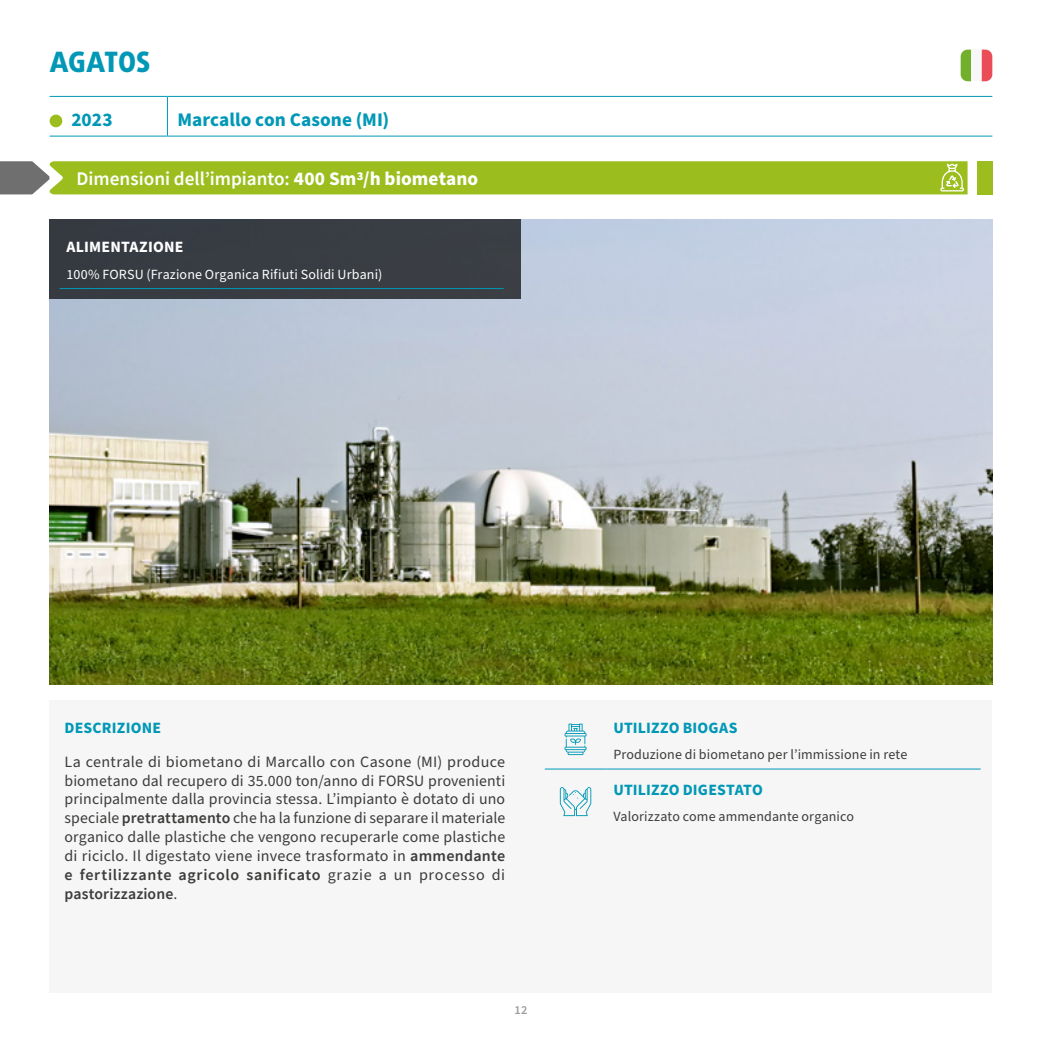
<style>
.page{position:relative;width:1042px;height:1042px;background:#fff}
.page>*{position:absolute;margin:0;border:0;box-sizing:border-box;transform-origin:0 0}
.t1{font:800 28px "Daxline OT";letter-spacing:-.005em;color:#0098b6}
.body{font:600 19.25px "Source Sans Pro";color:#fff}
.t2{font:700 19.25px "Source Sans Pro";letter-spacing:.005em;color:#0098b6}
.body_corporate{font:15.75px/18.9px "Source Sans Pro";letter-spacing:.015em;color:#3c3c3b;text-align:justify}
.body-2{font:700 15.75px "Source Sans Pro";letter-spacing:.015em;color:#0098b6}
.body-3{font:700 15.75px "Source Sans Pro";letter-spacing:.015em;color:#fff}
.t3{font:14px "Source Sans Pro";letter-spacing:.01em;color:#3c3c3b}
.t4{font:14px "Source Sans Pro";letter-spacing:.01em;color:#fff}
.t5{font:600 12.25px "Source Sans Pro";color:#9e9e9d}
.s1{font-weight:700}
.s2{font-weight:600}
</style>
<div class="page">
<div style="left:977px;top:161px;width:15px;height:33px;background:#9bbe1e"></div>
<svg style="left:960px;top:50px;width:11px;height:31px"></svg>
<div style="left:971px;top:50px;width:11px;height:31px;background:#f8f8f8"></div>
<svg style="left:982px;top:50px;width:10px;height:31px"></svg>
<img style="left:50px;top:219px;width:942px;height:466px">
<div style="left:50px;top:700px;width:942px;height:292px;background:#f6f6f6"></div>
<hr style="left:545px;top:768px;width:61px;height:1px;background:#0098b6">
<hr style="left:606px;top:768px;width:374px;height:1px;background:#0098b6">
<svg style="left:564px;top:723px;width:22px;height:32px"></svg>
<svg style="left:560px;top:787px;width:31px;height:29px"></svg>
<div style="left:50px;top:219px;width:471px;height:80px;background:#383d43"></div>
<hr style="left:60px;top:288px;width:444px;height:1px;background:#0098b6">
<hr style="left:50px;top:96px;width:117px;height:1px;background:#0098b6">
<hr style="left:167px;top:96px;width:825px;height:1px;background:#0098b6">
<hr style="left:167px;top:97px;width:1px;height:39px;background:#0098b6">
<hr style="left:50px;top:136px;width:117px;height:1px;background:#0098b6">
<hr style="left:167px;top:136px;width:825px;height:1px;background:#0098b6">
<div style="left:50px;top:115px;width:12px;height:12px;background:#9bbe1e;border-radius:50%"></div>
<svg style="left:0;top:161px;width:967px;height:33px;background:#9bbc27"></svg>
<p class="t1" style="left:50px;top:43px;width:102px">AGATOS</p>
<p class="t2" style="left:71px;top:107px;width:43px">2023</p>
<p class="t2" style="left:177px;top:107px;width:213px">Marcallo con Casone (MI)</p>
<p class="body" style="left:77px;top:166px;width:403px">Dimensioni dell’impianto: <span class="s1">400 Sm3/h biometano</span></p>
<p class="body-3" style="left:67px;top:236px;width:118px">ALIMENTAZIONE</p>
<p class="t4" style="left:67px;top:265px;width:317px">100% FORSU (Frazione Organica Rifiuti Solidi Urbani)</p>
<p class="body-2" style="left:64px;top:717px;width:98px">DESCRIZIONE</p>
<p class="body_corporate" style="left:64px;top:752px;width:442px">La centrale di biometano di Marcallo con Casone (MI) produce biometano dal recupero di 35.000 ton/anno di FORSU provenienti principalmente dalla provincia stessa. L’impianto è dotato di uno speciale <span class="s2">pretrattamento</span> che ha la funzione di separare il materiale organico dalle plastiche che vengono recuperarle come plastiche di riciclo. Il digestato viene invece trasformato in <span class="s2">ammendante e fertilizzante agricolo sanificato</span> grazie a un processo di <span class="s2">pastorizzazione</span>.</p>
<p class="t5" style="left:514px;top:1001px;width:14px">12</p>
<p class="body-2" style="left:613px;top:717px;width:126px">UTILIZZO BIOGAS</p>
<p class="t3" style="left:613px;top:745px;width:295px">Produzione di biometano per l’immissione in rete</p>
<p class="body-2" style="left:613px;top:779px;width:151px">UTILIZZO DIGESTATO</p>
<p class="t3" style="left:613px;top:807px;width:242px">Valorizzato come ammendante organico</p>
</div>
